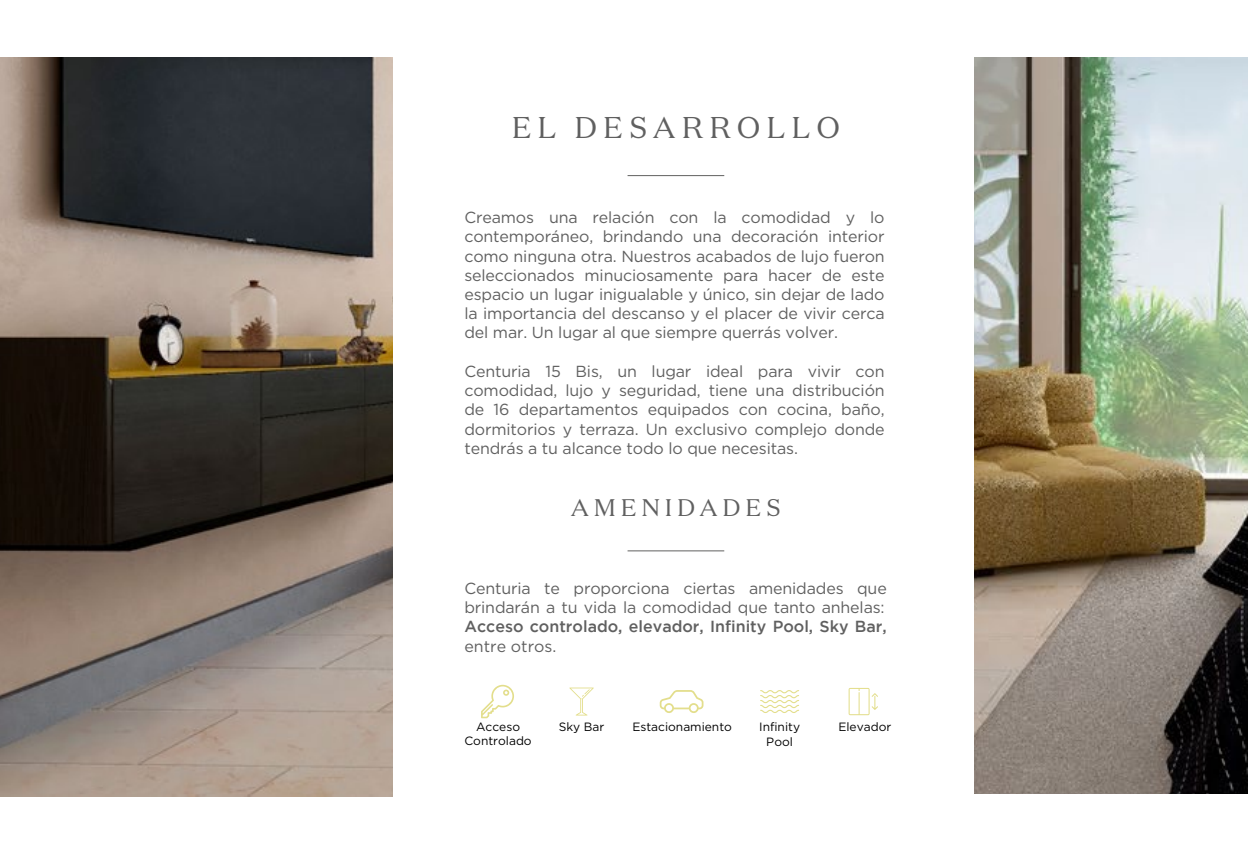
<style>
.page{position:relative;width:1248px;height:851px;background:#fff}
.page>*{position:absolute;margin:0;border:0;box-sizing:border-box;transform-origin:0 0}
.t1{font:30px "Domaine Text";letter-spacing:.2em;color:#606060}
.t2{font:24px "Domaine Text";letter-spacing:.2em;color:#606060}
.t3{font:16px/19.2px "Gotham";letter-spacing:-.01em;color:#606060;text-align:justify}
.t4{font:500 16px "Gotham";color:#606060}
.t5{font:12px/14.4px "Gotham";color:#000;text-align:center}
</style>
<div class="page">
<img style="left:974px;top:58px;width:273px;height:735px">
<svg style="left:659px;top:690px;width:44px;height:23px"></svg>
<svg style="left:481px;top:684px;width:33px;height:34px"></svg>
<svg style="left:848px;top:687px;width:29px;height:28px"></svg>
<svg style="left:760px;top:690px;width:39px;height:23px"></svg>
<svg style="left:569px;top:687px;width:24px;height:28px"></svg>
<img style="left:0;top:58px;width:393px;height:738px">
<hr style="left:627px;top:175px;width:97px;height:1px;background:#616160">
<hr style="left:627px;top:550px;width:97px;height:1px;background:#616160">
<h1 class="t1" style="left:511px;top:108px;width:330px">EL DESARROLLO</h1>
<p class="t3" style="left:464px;top:207px;width:422px">Creamos una relación con la comodidad y lo contemporáneo, brindando una decoración interior como ninguna otra. Nuestros acabados de lujo fueron seleccionados minuciosamente para hacer de este espacio un lugar inigualable y único, sin dejar de lado la importancia del descanso y el placer de vivir cerca del mar. Un lugar al que siempre querrás volver.</p>
<p class="t3" style="left:464px;top:361px;width:422px">Centuria 15 Bis, un lugar ideal para vivir con comodidad, lujo y seguridad, tiene una distribución de 16 departamentos equipados con cocina, baño, dormitorios y terraza. Un exclusivo complejo donde tendrás a tu alcance todo lo que necesitas.</p>
<h2 class="t2" style="left:571px;top:492px;width:211px">AMENIDADES</h2>
<p class="t3" style="left:464px;top:578px;width:424px">Centuria te proporciona ciertas amenidades que brindarán a tu vida la comodidad que tanto anhelas:</p>
<p class="t4" style="left:464px;top:617px;width:424px">Acceso controlado, elevador, Infinity Pool, Sky Bar,</p>
<p class="t3" style="left:464px;top:636px;width:94px">entre otros.</p>
<p class="t5" style="left:476px;top:718px;width:46px">Acceso</p>
<p class="t5" style="left:558px;top:718px;width:47px">Sky Bar</p>
<p class="t5" style="left:464px;top:733px;width:69px">Controlado</p>
<p class="t5" style="left:632px;top:718px;width:101px">Estacionamiento</p>
<p class="t5" style="left:838px;top:718px;width:54px">Elevador</p>
<p class="t5" style="left:759px;top:719px;width:42px">Infinity<br>Pool</p>
</div>
